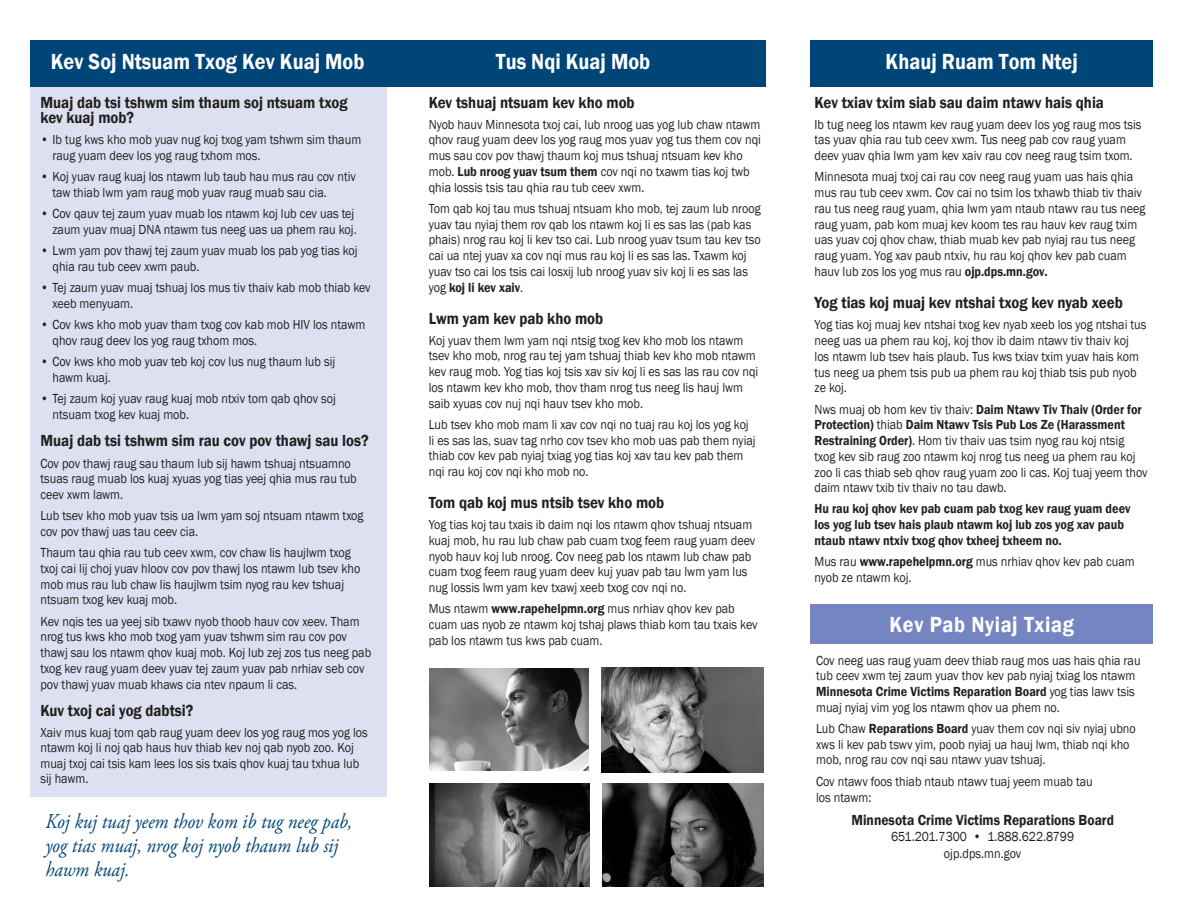
<style>
.page{position:relative;width:1188px;height:918px;background:#fff}
.page>*{position:absolute;margin:0;border:0;box-sizing:border-box;transform-origin:0 0}
.t1{font:600 22.5px "Franklin Gothic";color:#fff;scale:.9 1}
.t2{font:600 22.5px "Franklin Gothic";letter-spacing:.03em;color:#fff;scale:.9 1}
.t3{font:italic 21px/24px "Adobe Garamond Pro";color:#004577;scale:.9 1}
.t4{font:600 16.5px/15.8px "Franklin Gothic";color:#231f20;scale:.9 1}
.t5{font:600 15px "Franklin Gothic";color:#231f20;scale:.9 1}
.Body{font:13.5px/15.8px "Franklin Gothic";color:#231f20;scale:.9 1}
.t6{font:600 13.5px/15.8px "Franklin Gothic";color:#231f20;scale:.9 1}
.s1{font-weight:600}
</style>
<div class="page">
<div style="left:811px;top:40px;width:342px;height:47px;background:#004577"></div>
<div style="left:30px;top:87px;width:357px;height:709px;background:#dde0f0"></div>
<div style="left:30px;top:40px;width:356px;height:47px;background:#004577"></div>
<div style="left:811px;top:604px;width:342px;height:40px;background:#7585c1"></div>
<div style="left:381px;top:40px;width:384px;height:47px;background:#004577"></div>
<img style="left:602px;top:784px;width:161px;height:102px">
<img style="left:429px;top:784px;width:160px;height:102px">
<img style="left:430px;top:669px;width:158px;height:101px">
<img style="left:601px;top:668px;width:162px;height:104px">
<p class="t1" style="left:51px;top:48px;width:350px">Kev Soj Ntsuam Txog Kev Kuaj Mob</p>
<p class="t4" style="left:40px;top:94px;width:343px">Muaj dab tsi tshwm sim thaum soj ntsuam txog kev kuaj mob?</p>
<p class="Body" style="left:52px;top:132px;width:345px;text-indent:-12px">• Ib tug kws kho mob yuav nug koj txog yam tshwm sim thaum raug yuam deev los yog raug txhom mos.</p>
<p class="Body" style="left:52px;top:169px;width:339px;text-indent:-12px">• Koj yuav raug kuaj los ntawm lub taub hau mus rau cov ntiv taw thiab lwm yam raug mob yuav raug muab sau cia.</p>
<p class="Body" style="left:40px;top:206px;width:353px;text-align:right">• Cov qauv tej zaum yuav muab los ntawm koj lub cev uas tej zaum yuav muaj DNA ntawm tus neeg uas ua phem rau koj.</p>
<p class="Body" style="left:52px;top:243px;width:341px;text-indent:-12px">• Lwm yam pov thawj tej zaum yuav muab los pab yog tias koj qhia rau tub ceev xwm paub.</p>
<p class="Body" style="left:52px;top:280px;width:355px;text-indent:-12px">• Tej zaum yuav muaj tshuaj los mus tiv thaiv kab mob thiab kev xeeb menyuam.</p>
<p class="Body" style="left:52px;top:317px;width:349px;text-indent:-12px">• Cov kws kho mob yuav tham txog cov kab mob HIV los ntawm qhov raug deev los yog raug txhom mos.</p>
<p class="Body" style="left:52px;top:354px;width:316px;text-indent:-12px">• Cov kws kho mob yuav teb koj cov lus nug thaum lub sij hawm kuaj.</p>
<p class="Body" style="left:52px;top:391px;width:316px;text-indent:-12px">• Tej zaum koj yuav raug kuaj mob ntxiv tom qab qhov soj ntsuam txog kev kuaj mob.</p>
<p class="t4" style="left:40px;top:433px;width:366px">Muaj dab tsi tshwm sim rau cov pov thawj sau los?</p>
<p class="Body" style="left:40px;top:455px;width:353px">Cov pov thawj raug sau thaum lub sij hawm tshuaj ntsuamno tsuas raug muab los kuaj xyuas yog tias yeej qhia mus rau tub ceev xwm lawm.</p>
<p class="Body" style="left:40px;top:508px;width:360px">Lub tsev kho mob yuav tsis ua lwm yam soj ntsuam ntawm txog cov pov thawj uas tau ceev cia.</p>
<p class="Body" style="left:40px;top:545px;width:357px">Thaum tau qhia rau tub ceev xwm, cov chaw lis haujlwm txog txoj cai lij choj yuav hloov cov pov thawj los ntawm lub tsev kho mob mus rau lub chaw lis haujlwm tsim nyog rau kev tshuaj ntsuam txog kev kuaj mob.</p>
<p class="Body" style="left:40px;top:613px;width:369px">Kev nqis tes ua yeej sib txawv nyob thoob hauv cov xeev. Tham nrog tus kws kho mob txog yam yuav tshwm sim rau cov pov thawj sau los ntawm qhov kuaj mob. Koj lub zej zos tus neeg pab txog kev raug yuam deev yuav tej zaum yuav pab nrhiav seb cov pov thawj yuav muab khaws cia ntev npaum li cas.</p>
<p class="t4" style="left:40px;top:703px;width:171px">Kuv txoj cai yog dabtsi?</p>
<p class="Body" style="left:40px;top:725px;width:365px">Xaiv mus kuaj tom qab raug yuam deev los yog raug mos yog los ntawm koj li noj qab haus huv thiab kev noj qab nyob zoo. Koj muaj txoj cai tsis kam lees los sis txais qhov kuaj tau txhua lub sij hawm.</p>
<p class="t3" style="left:46px;top:810px;width:342px">Koj kuj tuaj yeem thov kom ib tug neeg pab, yog tias muaj, nrog koj nyob thaum lub sij hawm kuaj.</p>
<p class="t1" style="left:496px;top:48px;width:173px">Tus Nqi Kuaj Mob</p>
<p class="t4" style="left:429px;top:94px;width:230px">Kev tshuaj ntsuam kev kho mob</p>
<p class="Body" style="left:429px;top:117px;width:371px">Nyob hauv Minnesota txoj cai, lub nroog uas yog lub chaw ntawm qhov raug yuam deev los yog raug mos yuav yog tus them cov nqi mus sau cov pov thawj thaum koj mus tshuaj ntsuam kev kho mob. <span class="s1">Lub nroog yuav tsum them</span> cov nqi no txawm tias koj twb qhia lossis tsis tau qhia rau tub ceev xwm.</p>
<p class="Body" style="left:429px;top:201px;width:370px">Tom qab koj tau mus tshuaj ntsuam kho mob, tej zaum lub nroog yuav tau nyiaj them rov qab los ntawm koj li es sas las (pab kas phais) nrog rau koj li kev tso cai. Lub nroog yuav tsum tau kev tso cai ua ntej yuav xa cov nqi mus rau koj li es sas las. Txawm koj yuav tso cai los tsis cai losxij lub nroog yuav siv koj li es sas las yog <span class="s1">koj li kev xaiv</span>.</p>
<p class="t4" style="left:429px;top:310px;width:195px">Lwm yam kev pab kho mob</p>
<p class="Body" style="left:429px;top:333px;width:368px">Koj yuav them lwm yam nqi ntsig txog kev kho mob los ntawm tsev kho mob, nrog rau tej yam tshuaj thiab kev kho mob ntawm kev raug mob. Yog tias koj tsis xav siv koj li es sas las rau cov nqi los ntawm kev kho mob, thov tham nrog tus neeg lis hauj lwm saib xyuas cov nuj nqi hauv tsev kho mob.</p>
<p class="Body" style="left:429px;top:417px;width:365px">Lub tsev kho mob mam li xav cov nqi no tuaj rau koj los yog koj li es sas las, suav tag nrho cov tsev kho mob uas pab them nyiaj thiab cov kev pab nyiaj txiag yog tias koj xav tau kev pab them nqi rau koj cov nqi kho mob no.</p>
<p class="t4" style="left:429px;top:495px;width:263px">Tom qab koj mus ntsib tsev kho mob</p>
<p class="Body" style="left:429px;top:517px;width:364px">Yog tias koj tau txais ib daim nqi los ntawm qhov tshuaj ntsuam kuaj mob, hu rau lub chaw pab cuam txog feem raug yuam deev nyob hauv koj lub nroog. Cov neeg pab los ntawm lub chaw pab cuam txog feem raug yuam deev kuj yuav pab tau lwm yam lus nug lossis lwm yam kev txawj xeeb txog cov nqi no.</p>
<p class="Body" style="left:429px;top:601px;width:367px">Mus ntawm <span class="s1">www.rapehelpmn.org</span> mus nrhiav qhov kev pab cuam uas nyob ze ntawm koj tshaj plaws thiab kom tau txais kev pab los ntawm tus kws pab cuam.</p>
<p class="t1" style="left:886px;top:48px;width:215px">Khauj Ruam Tom Ntej</p>
<p class="t4" style="left:815px;top:94px;width:323px">Kev txiav txim siab sau daim ntawv hais qhia</p>
<p class="Body" style="left:815px;top:117px;width:365px">Ib tug neeg los ntawm kev raug yuam deev los yog raug mos tsis tas yuav qhia rau tub ceev xwm. Tus neeg pab cov raug yuam deev yuav qhia lwm yam kev xaiv rau cov neeg raug tsim txom.</p>
<p class="Body" style="left:815px;top:169px;width:369px">Minnesota muaj txoj cai rau cov neeg raug yuam uas hais qhia mus rau tub ceev xwm. Cov cai no tsim los txhawb thiab tiv thaiv rau tus neeg raug yuam, qhia lwm yam ntaub ntawv rau tus neeg raug yuam, pab kom muaj kev koom tes rau hauv kev raug txim uas yuav coj qhov chaw, thiab muab kev pab nyiaj rau tus neeg raug yuam. Yog xav paub ntxiv, hu rau koj qhov kev pab cuam hauv lub zos los yog mus rau <span class="s1">ojp.dps.mn.gov.</span></p>
<p class="t4" style="left:815px;top:295px;width:344px">Yog tias koj muaj kev ntshai txog kev nyab xeeb</p>
<p class="Body" style="left:815px;top:317px;width:370px">Yog tias koj muaj kev ntshai txog kev nyab xeeb los yog ntshai tus neeg uas ua phem rau koj, koj thov ib daim ntawv tiv thaiv koj los ntawm lub tsev hais plaub. Tus kws txiav txim yuav hais kom tus neeg ua phem tsis pub ua phem rau koj thiab tsis pub nyob ze koj.</p>
<p class="Body" style="left:815px;top:401px;width:372px">Nws muaj ob hom kev tiv thaiv: <span class="s1">Daim Ntawv Tiv Thaiv (Order for Protection)</span> thiab <span class="s1">Daim Ntawv Tsis Pub Los Ze (Harassment Restraining Order)</span>. Hom tiv thaiv uas tsim nyog rau koj ntsig txog kev sib raug zoo ntawm koj nrog tus neeg ua phem rau koj zoo li cas thiab seb qhov raug yuam zoo li cas. Koj tuaj yeem thov daim ntawv txib tiv thaiv no tau dawb.</p>
<p class="t6" style="left:815px;top:501px;width:353px">Hu rau koj qhov kev pab cuam pab txog kev raug yuam deev los yog lub tsev hais plaub ntawm koj lub zos yog xav paub ntaub ntawv ntxiv txog qhov txheej txheem no.</p>
<p class="Body" style="left:815px;top:554px;width:357px">Mus rau <span class="s1">www.rapehelpmn.org</span> mus nrhiav qhov kev pab cuam nyob ze ntawm koj.</p>
<p class="t2" style="left:890px;top:610px;width:206px">Kev Pab Nyiaj Txiag</p>
<p class="Body" style="left:816px;top:653px;width:362px">Cov neeg uas raug yuam deev thiab raug mos uas hais qhia rau tub ceev xwm tej zaum yuav thov kev pab nyiaj txiag los ntawm <span class="s1">Minnesota Crime Victims Reparation Board</span> yog tias lawv tsis muaj nyiaj vim yog los ntawm qhov ua phem no.</p>
<p class="Body" style="left:816px;top:721px;width:357px">Lub Chaw <span class="s1">Reparations Board</span> yuav them cov nqi siv nyiaj ubno xws li kev pab tswv yim, poob nyiaj ua hauj lwm, thiab nqi kho mob, nrog rau cov nqi sau ntawv yuav tshuaj.</p>
<p class="Body" style="left:816px;top:773px;width:309px;line-height:16.2px">Cov ntawv foos thiab ntaub ntawv tuaj yeem muab tau los ntawm:</p>
<p class="t5" style="left:851px;top:811px;width:293px">Minnesota Crime Victims Reparations Board</p>
<p class="Body" style="left:891px;top:829px;width:205px">651.201.7300 • 1.888.622.8799</p>
<p class="Body" style="left:944px;top:846px;width:87px">ojp.dps.mn.gov</p>
</div>
